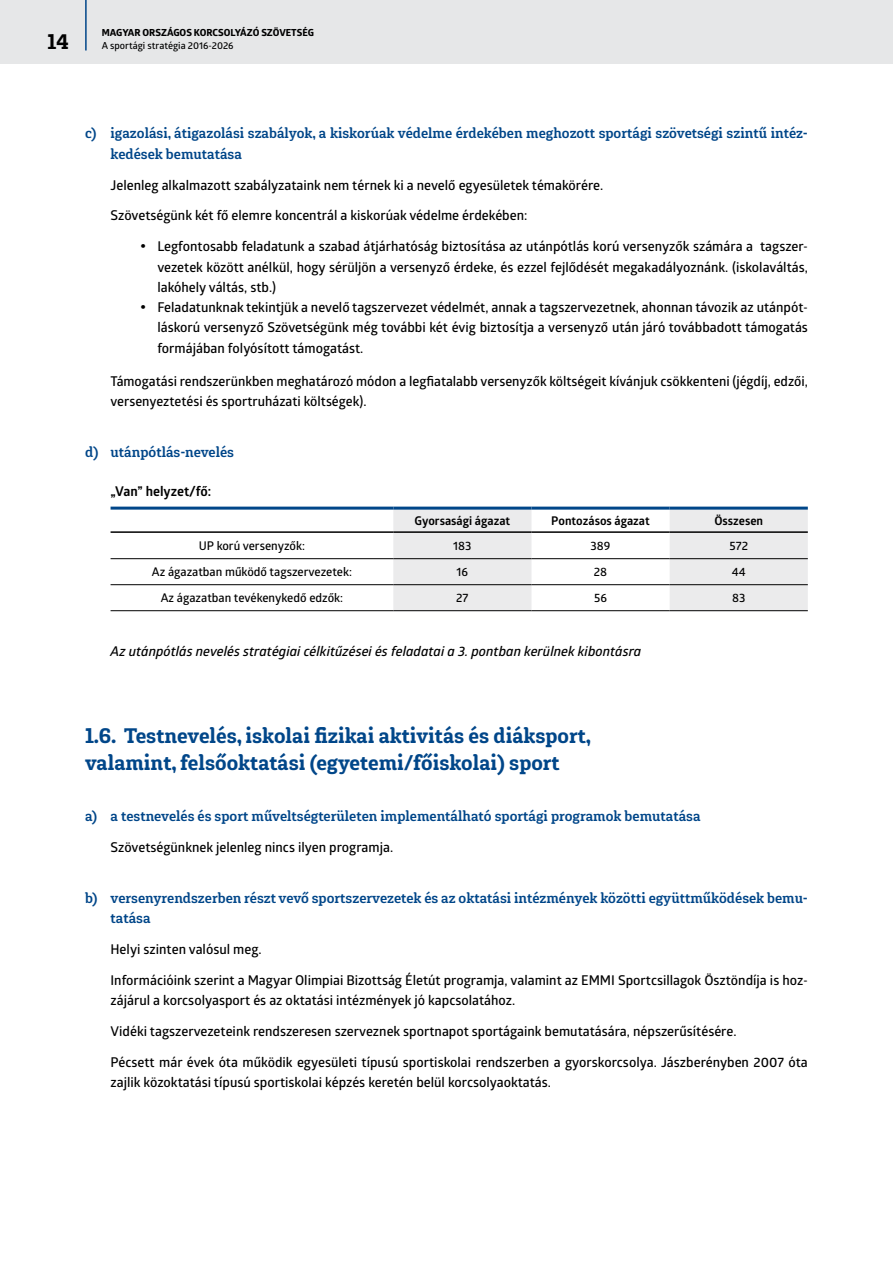
<style>
.page{position:relative;width:893px;height:1263px;background:#fff}
.page>*{position:absolute;margin:0;border:0;box-sizing:border-box;transform-origin:0 0}
.t1{font:900 21px/27px "Gaspo Slab";color:#004689}
.t2{font:900 21px "Gaspo Slab";color:#000}
.t3{font:700 14.25px/20.2px "Gaspo Slab";color:#004689}
.t4{font:600 13.5px/20.2px "Glober";color:#000}
.t5{font:italic 600 13.5px "Glober";color:#000}
.t6{font:700 13.5px "Glober";color:#000}
.t7{font:600 12px "Glober";color:#000}
.t8{font:700 12px "Glober";color:#000}
.t9{font:700 9.75px "Globerx";color:#000}
.t10{font:600 9.75px "Glober";color:#000}
</style>
<div class="page">
<div style="left:0;top:0;width:893px;height:64px;background:#e6e7e8"></div>
<hr style="left:85px;top:0;width:2px;height:51px;background:#004689">
<svg style="left:393px;top:510px;width:415px;height:100px"></svg>
<hr style="left:111px;top:507px;width:282px;height:3px;background:#004689">
<hr style="left:393px;top:507px;width:138px;height:3px;background:#004689">
<hr style="left:531px;top:507px;width:139px;height:3px;background:#004689">
<hr style="left:670px;top:507px;width:138px;height:3px;background:#004689">
<hr style="left:111px;top:531px;width:282px;height:2px;background:#000">
<hr style="left:393px;top:531px;width:138px;height:2px;background:#000">
<hr style="left:531px;top:531px;width:139px;height:2px;background:#000">
<hr style="left:670px;top:531px;width:138px;height:2px;background:#000">
<hr style="left:111px;top:558px;width:282px;height:1px;background:#000">
<hr style="left:393px;top:558px;width:138px;height:1px;background:#000">
<hr style="left:531px;top:558px;width:139px;height:1px;background:#000">
<hr style="left:670px;top:558px;width:138px;height:1px;background:#000">
<hr style="left:111px;top:584px;width:282px;height:1px;background:#000">
<hr style="left:393px;top:584px;width:138px;height:1px;background:#000">
<hr style="left:531px;top:584px;width:139px;height:1px;background:#000">
<hr style="left:670px;top:584px;width:138px;height:1px;background:#000">
<hr style="left:111px;top:610px;width:282px;height:1px;background:#000">
<hr style="left:393px;top:610px;width:138px;height:1px;background:#000">
<hr style="left:531px;top:610px;width:139px;height:1px;background:#000">
<hr style="left:670px;top:610px;width:138px;height:1px;background:#000">
<h1 class="t2" style="left:48px;top:28px;width:23px">14</h1>
<p class="t9" style="left:102px;top:25px;width:214px">MAGYAR ORSZÁGOS KORCSOLYÁZÓ SZÖVETSÉG</p>
<p class="t10" style="left:102px;top:39px;width:133px">A sportági stratégia 2016-2026</p>
<p class="t3" style="left:111px;top:123px;width:699px;text-indent:-26px">c) igazolási, átigazolási szabályok, a kiskorúak védelme érdekében meghozott sportági szövetségi szintű intéz&shy;kedések bemutatása</p>
<p class="t4" style="left:111px;top:174px;width:494px">Jelenleg alkalmazott szabályzataink nem térnek ki a nevelő egyesületek témakörére.</p>
<p class="t4" style="left:111px;top:205px;width:418px">Szövetségünk két fő elemre koncentrál a kiskorúak védelme érdekében:</p>
<p class="t4" style="left:157px;top:236px;width:652px;text-align:justify;text-indent:-17px">• Legfontosabb feladatunk a szabad átjárhatóság biztosítása az utánpótlás korú versenyzők számára a tagszer&shy;vezetek között anélkül, hogy sérüljön a versenyző érdeke, és ezzel fejlődését megakadályoznánk. (iskolaváltás, lakóhely váltás, stb.)</p>
<p class="t4" style="left:157px;top:297px;width:652px;text-align:justify;text-indent:-17px">• Feladatunknak tekintjük a nevelő tagszervezet védelmét, annak a tagszervezetnek, ahonnan távozik az utánpót&shy;láskorú versenyző Szövetségünk még további két évig biztosítja a versenyző után járó továbbadott támogatás formájában folyósított támogatást.</p>
<p class="t4" style="left:111px;top:370px;width:699px">Támogatási rendszerünkben meghatározó módon a legfiatalabb versenyzők költségeit kívánjuk csökkenteni (jégdíj, edzői, versenyeztetési és sportruházati költségek).</p>
<p class="t3" style="left:85px;top:442px;width:151px">d) utánpótlás-nevelés</p>
<p class="t6" style="left:111px;top:482px;width:102px">„Van” helyzet/fő:</p>
<p class="t8" style="left:415px;top:512px;width:97px">Gyorsasági ágazat</p>
<p class="t8" style="left:551px;top:512px;width:100px">Pontozásos ágazat</p>
<p class="t8" style="left:714px;top:512px;width:50px">Összesen</p>
<p class="t7" style="left:199px;top:537px;width:108px">UP korú versenyzők:</p>
<p class="t7" style="left:453px;top:537px;width:20px">183</p>
<p class="t7" style="left:591px;top:537px;width:21px">389</p>
<p class="t7" style="left:729px;top:537px;width:20px">572</p>
<p class="t7" style="left:152px;top:563px;width:202px">Az ágazatban működő tagszervezetek:</p>
<p class="t7" style="left:457px;top:563px;width:13px">16</p>
<p class="t7" style="left:594px;top:563px;width:15px">28</p>
<p class="t7" style="left:732px;top:563px;width:15px">44</p>
<p class="t7" style="left:161px;top:589px;width:184px">Az ágazatban tevékenykedő edzők:</p>
<p class="t7" style="left:456px;top:589px;width:14px">27</p>
<p class="t7" style="left:594px;top:589px;width:14px">56</p>
<p class="t7" style="left:732px;top:589px;width:15px">83</p>
<p class="t5" style="left:111px;top:642px;width:532px">Az utánpótlás nevelés stratégiai célkitűzései és feladatai a 3. pontban kerülnek kibontásra</p>
<h1 class="t1" style="left:85px;top:722px;width:508px">1.6. Testnevelés, iskolai fizikai aktivitás és diáksport, valamint, felsőoktatási (egyetemi/főiskolai) sport</h1>
<p class="t3" style="left:85px;top:806px;width:617px">a) a testnevelés és sport műveltségterületen implementálható sportági programok bemutatása</p>
<p class="t4" style="left:111px;top:836px;width:284px">Szövetségünknek jelenleg nincs ilyen programja.</p>
<p class="t3" style="left:111px;top:888px;width:699px;text-indent:-26px">b) versenyrendszerben részt vevő sportszervezetek és az oktatási intézmények közötti együttműködések bemu&shy;tatása</p>
<p class="t4" style="left:111px;top:939px;width:153px">Helyi szinten valósul meg.</p>
<p class="t4" style="left:111px;top:969px;width:699px">Információink szerint a Magyar Olimpiai Bizottság Életút programja, valamint az EMMI Sportcsillagok Ösztöndíja is hoz&shy;zájárul a korcsolyasport és az oktatási intézmények jó kapcsolatához.</p>
<p class="t4" style="left:111px;top:1021px;width:627px">Vidéki tagszervezeteink rendszeresen szerveznek sportnapot sportágaink bemutatására, népszerűsítésére.</p>
<p class="t4" style="left:111px;top:1051px;width:699px">Pécsett már évek óta működik egyesületi típusú sportiskolai rendszerben a gyorskorcsolya. Jászberényben 2007 óta zajlik közoktatási típusú sportiskolai képzés keretén belül korcsolyaoktatás.</p>
</div>
